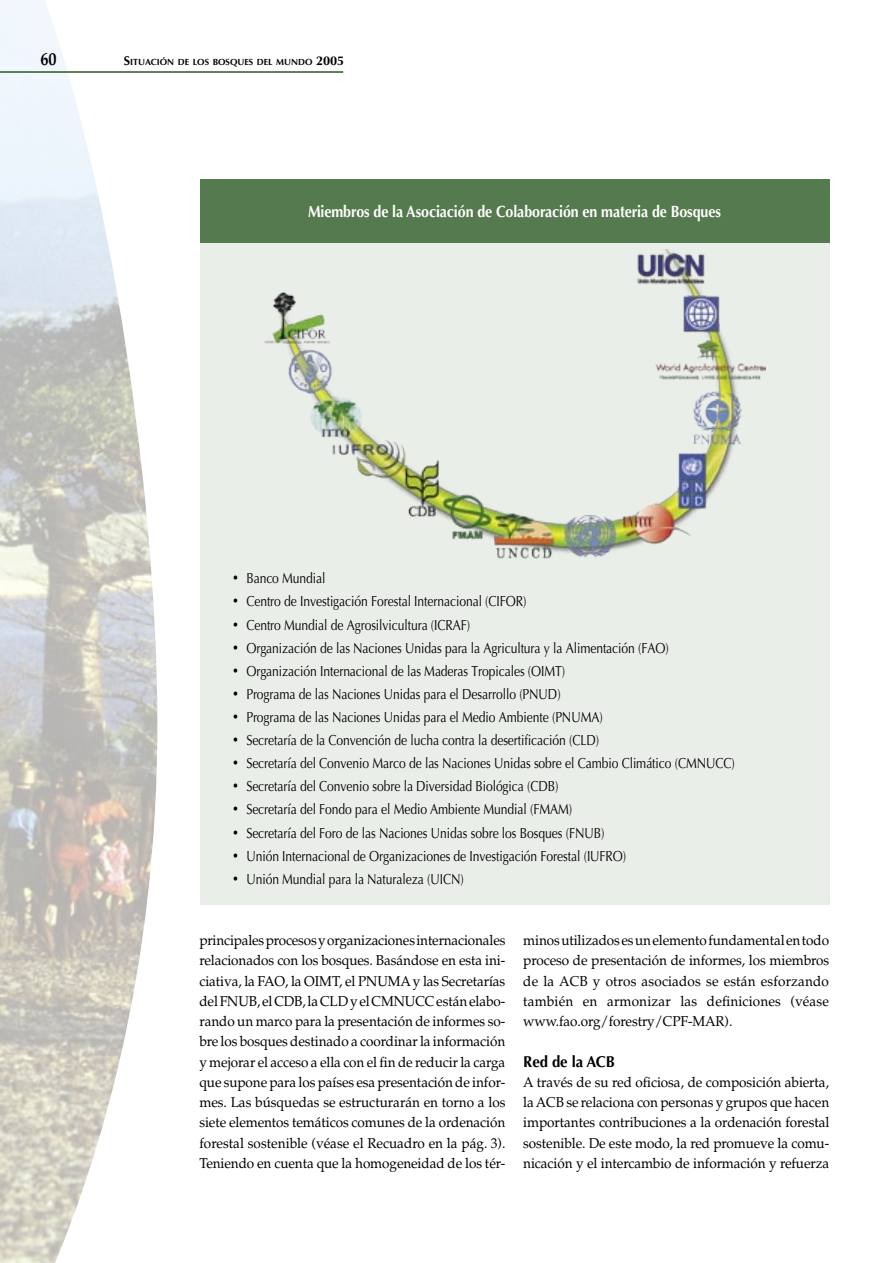
<style>
.page{position:relative;width:893px;height:1263px;background:#fff}
.page>*{position:absolute;margin:0;border:0;box-sizing:border-box;transform-origin:0 0}
.t1{font:700 18px "Palatino";color:#000;scale:.9 1}
.t2{font:700 16.2px "Optima LT Std";letter-spacing:-.005em;color:#fff;scale:.88 1}
.t3{font:700 15.75px "Optima LT Std";letter-spacing:-.005em;color:#000;scale:.95 1}
.t4{font:14.55px "Optima LT Std";letter-spacing:-.005em;color:#000;scale:.83 1}
.t5{font:14.25px/20.2px "Palatino";letter-spacing:-.005em;color:#000;text-align:justify;scale:.95 1}
.t6{font:700 8.85px "Optima LT Std";color:#000}
.s1{font-size:12.75px}
</style>
<div class="page">
<svg style="left:1px;top:0;width:157px;height:1263px"></svg>
<hr style="left:0;top:71px;width:343px;height:2px;background:#2c5923">
<div style="left:200px;top:180px;width:630px;height:724px;background:#eaeee9"></div>
<div style="left:200px;top:180px;width:630px;height:63px;background:#567a4f"></div>
<img style="left:264px;top:249px;width:501px;height:310px">
<p class="t1" style="left:40px;top:47px;width:19px">60</p>
<p class="t6" style="left:124px;top:57px;width:222px"><span class="s1">S</span>ITUACIÓN DE LOS BOSQUES DEL MUNDO <span class="s1">2005</span></p>
<p class="t2" style="left:308px;top:202px;width:471px">Miembros de la Asociación de Colaboración en materia de Bosques</p>
<p class="t4" style="left:233px;top:570px;width:113px">• Banco Mundial</p>
<p class="t4" style="left:233px;top:593px;width:355px">• Centro de Investigación Forestal Internacional (CIFOR)</p>
<p class="t4" style="left:233px;top:616px;width:288px">• Centro Mundial de Agrosilvicultura (ICRAF)</p>
<p class="t4" style="left:233px;top:639px;width:527px">• Organización de las Naciones Unidas para la Agricultura y la Alimentación (FAO)</p>
<p class="t4" style="left:233px;top:662px;width:402px">• Organización Internacional de las Maderas Tropicales (OIMT)</p>
<p class="t4" style="left:233px;top:685px;width:396px">• Programa de las Naciones Unidas para el Desarrollo (PNUD)</p>
<p class="t4" style="left:233px;top:709px;width:447px">• Programa de las Naciones Unidas para el Medio Ambiente (PNUMA)</p>
<p class="t4" style="left:233px;top:732px;width:443px">• Secretaría de la Convención de lucha contra la desertificación (CLD)</p>
<p class="t4" style="left:233px;top:755px;width:606px">• Secretaría del Convenio Marco de las Naciones Unidas sobre el Cambio Climático (CMNUCC)</p>
<p class="t4" style="left:233px;top:778px;width:394px">• Secretaría del Convenio sobre la Diversidad Biológica (CDB)</p>
<p class="t4" style="left:233px;top:801px;width:410px">• Secretaría del Fondo para el Medio Ambiente Mundial (FMAM)</p>
<p class="t4" style="left:233px;top:824px;width:449px">• Secretaría del Foro de las Naciones Unidas sobre los Bosques (FNUB)</p>
<p class="t4" style="left:233px;top:847px;width:476px">• Unión Internacional de Organizaciones de Investigación Forestal (IUFRO)</p>
<p class="t4" style="left:233px;top:870px;width:280px">• Unión Mundial para la Naturaleza (UICN)</p>
<p class="t5" style="left:199px;top:930px;width:324px">principales procesos y organizaciones internacionales relacionados con los bosques. Basándose en esta ini&shy;ciativa, la FAO, la OIMT, el PNUMA y las Secretarías del FNUB, el CDB, la CLD y el CMNUCC están elabo&shy;rando un marco para la presentación de informes so&shy;bre los bosques destinado a coordinar la información y mejorar el acceso a ella con el fin de reducir la carga que supone para los países esa presentación de infor&shy;mes. Las búsquedas se estructurarán en torno a los siete elementos temáticos comunes de la ordenación forestal sostenible (véase el Recuadro en la pág. 3).<br>Teniendo en cuenta que la homogeneidad de los tér-</p>
<p class="t5" style="left:523px;top:930px;width:324px">minos utilizados es un elemento fundamental en todo proceso de presentación de informes, los miembros de la ACB y otros asociados se están esforzando también en armonizar las definiciones (véase www.fao.org/forestry/CPF-MAR).</p>
<p class="t3" style="left:523px;top:1052px;width:98px">Red de la ACB</p>
<p class="t5" style="left:523px;top:1072px;width:324px">A través de su red oficiosa, de composición abierta, la ACB se relaciona con personas y grupos que hacen importantes contribuciones a la ordenación forestal sostenible. De este modo, la red promueve la comu&shy;nicación y el intercambio de información y refuerza</p>
</div>
